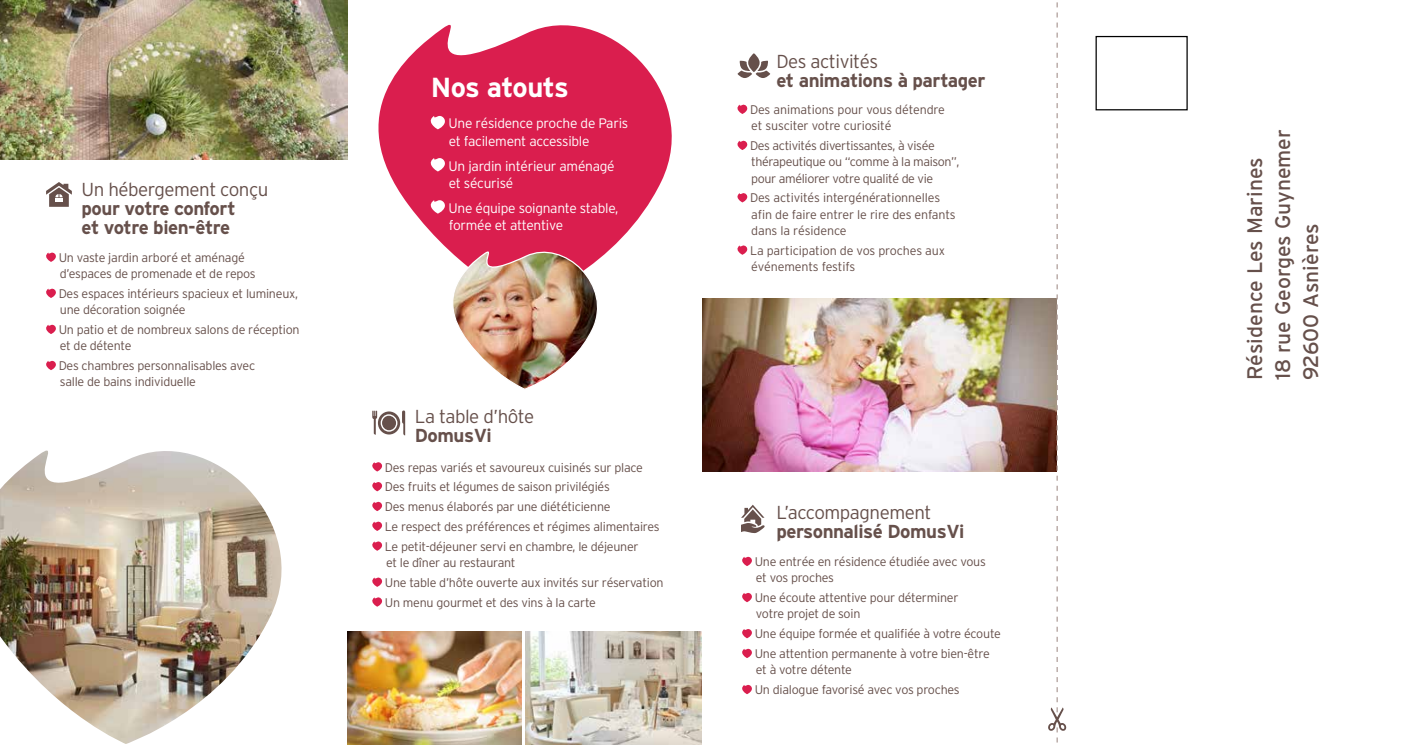
<style>
.page{position:relative;width:1404px;height:745px;background:#fff}
.page>*{position:absolute;margin:0;border:0;box-sizing:border-box;transform-origin:0 0}
.t1{font:700 27.5px "Interstate";letter-spacing:-.02em;color:#fff}
.t2{font:21px/28px "Interstate";color:#66504b}
.t3{font:700 18.75px/18.8px "Interstate";letter-spacing:-.025em;color:#66504b}
.t4{font:300 18.75px "Interstate";letter-spacing:-.025em;color:#66504b}
.t5{font:300 13.75px/17.5px "Interstate";letter-spacing:-.02em;color:#fff}
.t6{font:300 12.5px/16.2px "Interstate";letter-spacing:-.02em;color:#66504b}
</style>
<div class="page">
<div style="left:1095px;top:36px;width:92px;height:74px;border:1px solid #000"></div>
<img style="left:702px;top:298px;width:345px;height:173px">
<svg style="left:737px;top:104px;width:11px;height:10px"></svg>
<svg style="left:737px;top:140px;width:11px;height:10px"></svg>
<svg style="left:737px;top:193px;width:11px;height:9px"></svg>
<svg style="left:737px;top:245px;width:11px;height:9px"></svg>
<svg style="left:737px;top:61px;width:33px;height:17px"></svg>
<svg style="left:748px;top:53px;width:11px;height:19px"></svg>
<svg style="left:742px;top:556px;width:10px;height:9px"></svg>
<svg style="left:742px;top:592px;width:10px;height:9px"></svg>
<svg style="left:742px;top:629px;width:10px;height:9px"></svg>
<svg style="left:742px;top:648px;width:10px;height:9px"></svg>
<svg style="left:742px;top:684px;width:10px;height:9px"></svg>
<svg style="left:741px;top:504px;width:23px;height:28px"></svg>
<svg style="left:339px;top:0;width:365px;height:302px;fill:#da1e4e"></svg>
<img style="left:433px;top:238px;width:182px;height:151px">
<svg style="left:372px;top:462px;width:10px;height:9px"></svg>
<svg style="left:372px;top:482px;width:11px;height:9px"></svg>
<svg style="left:372px;top:501px;width:11px;height:10px"></svg>
<svg style="left:372px;top:521px;width:11px;height:9px"></svg>
<svg style="left:372px;top:541px;width:11px;height:9px"></svg>
<svg style="left:372px;top:577px;width:11px;height:9px"></svg>
<svg style="left:372px;top:597px;width:10px;height:9px"></svg>
<svg style="left:372px;top:410px;width:33px;height:25px"></svg>
<div style="left:382px;top:415px;width:14px;height:15px;background:#66504b;border-radius:50%"></div>
<img style="left:347px;top:631px;width:174px;height:113px">
<img style="left:525px;top:631px;width:176px;height:113px">
<img style="left:0;top:450px;width:282px;height:293px">
<svg style="left:46px;top:252px;width:10px;height:10px"></svg>
<svg style="left:46px;top:288px;width:10px;height:10px"></svg>
<svg style="left:46px;top:324px;width:10px;height:10px"></svg>
<svg style="left:46px;top:360px;width:10px;height:10px"></svg>
<svg style="left:46px;top:182px;width:26px;height:25px"></svg>
<img style="left:0;top:0;width:347px;height:159px">
<svg style="left:1047px;top:2px;width:19px;height:741px"></svg>
<svg style="left:429px;top:114px;width:17px;height:15px"></svg>
<svg style="left:429px;top:156px;width:17px;height:15px"></svg>
<svg style="left:429px;top:199px;width:17px;height:14px"></svg>
<h3 class="t4" style="left:81px;top:179px;width:188px">Un hébergement conçu</h3>
<h3 class="t3" style="left:81px;top:198px;width:156px">pour votre confort et votre bien-être</h3>
<p class="t6" style="left:59px;top:249px;width:199px">Un vaste jardin arboré et aménagé d’espaces de promenade et de repos</p>
<p class="t6" style="left:59px;top:285px;width:241px">Des espaces intérieurs spacieux et lumineux, une décoration soignée</p>
<p class="t6" style="left:59px;top:321px;width:242px">Un patio et de nombreux salons de réception et de détente</p>
<p class="t6" style="left:59px;top:357px;width:198px">Des chambres personnalisables avec salle de bains individuelle</p>
<h1 class="t1" style="left:431px;top:72px;width:140px">Nos atouts</h1>
<p class="t5" style="left:448px;top:115px;width:181px">Une résidence proche de Paris et facilement accessible</p>
<p class="t5" style="left:448px;top:157px;width:168px">Un jardin intérieur aménagé et sécurisé</p>
<p class="t5" style="left:448px;top:199px;width:171px">Une équipe soignante stable, formée et attentive</p>
<h3 class="t4" style="left:415px;top:405px;width:121px">La table d’hôte</h3>
<h3 class="t3" style="left:415px;top:425px;width:78px">DomusVi</h3>
<p class="t6" style="left:385px;top:457px;width:276px;line-height:19.8px">Des repas variés et savoureux cuisinés sur place Des fruits et légumes de saison privilégiés<br>Des menus élaborés par une diététicienne<br>Le respect des préférences et régimes alimentaires Le petit-déjeuner servi en chambre, le déjeuner</p>
<p class="t6" style="left:385px;top:552px;width:280px;line-height:19.8px">et le dîner au restaurant<br>Une table d’hôte ouverte aux invités sur réservation<br>Un menu gourmet et des vins à la carte</p>
<h3 class="t4" style="left:776px;top:51px;width:103px">Des activités</h3>
<h3 class="t3" style="left:776px;top:71px;width:211px">et animations à partager</h3>
<p class="t6" style="left:750px;top:101px;width:196px">Des animations pour vous détendre et susciter votre curiosité</p>
<p class="t6" style="left:750px;top:137px;width:211px">Des activités divertissantes, à visée thérapeutique ou “comme à la maison”, pour améliorer votre qualité de vie</p>
<p class="t6" style="left:750px;top:190px;width:207px">Des activités intergénérationnelles afin de faire entrer le rire des enfants dans la résidence</p>
<p class="t6" style="left:750px;top:242px;width:196px">La participation de vos proches aux événements festifs</p>
<h3 class="t4" style="left:776px;top:501px;width:156px">L’accompagnement</h3>
<h3 class="t3" style="left:776px;top:521px;width:189px">personnalisé DomusVi</h3>
<p class="t6" style="left:754px;top:553px;width:233px">Une entrée en résidence étudiée avec vous et vos proches</p>
<p class="t6" style="left:754px;top:589px;width:205px">Une écoute attentive pour déterminer votre projet de soin</p>
<p class="t6" style="left:754px;top:623px;width:248px;line-height:19.8px">Une équipe formée et qualifiée à votre écoute<br>Une attention permanente à votre bien-être</p>
<p class="t6" style="left:754px;top:659px;width:206px;line-height:19.8px">et à votre détente<br>Un dialogue favorisé avec vos proches</p>
<h2 class="t2" style="left:1240px;top:380px;width:252px;rotate:-90deg">Résidence Les Marines<br>18 rue Georges Guynemer<br>92600 Asnières</h2>
</div>
